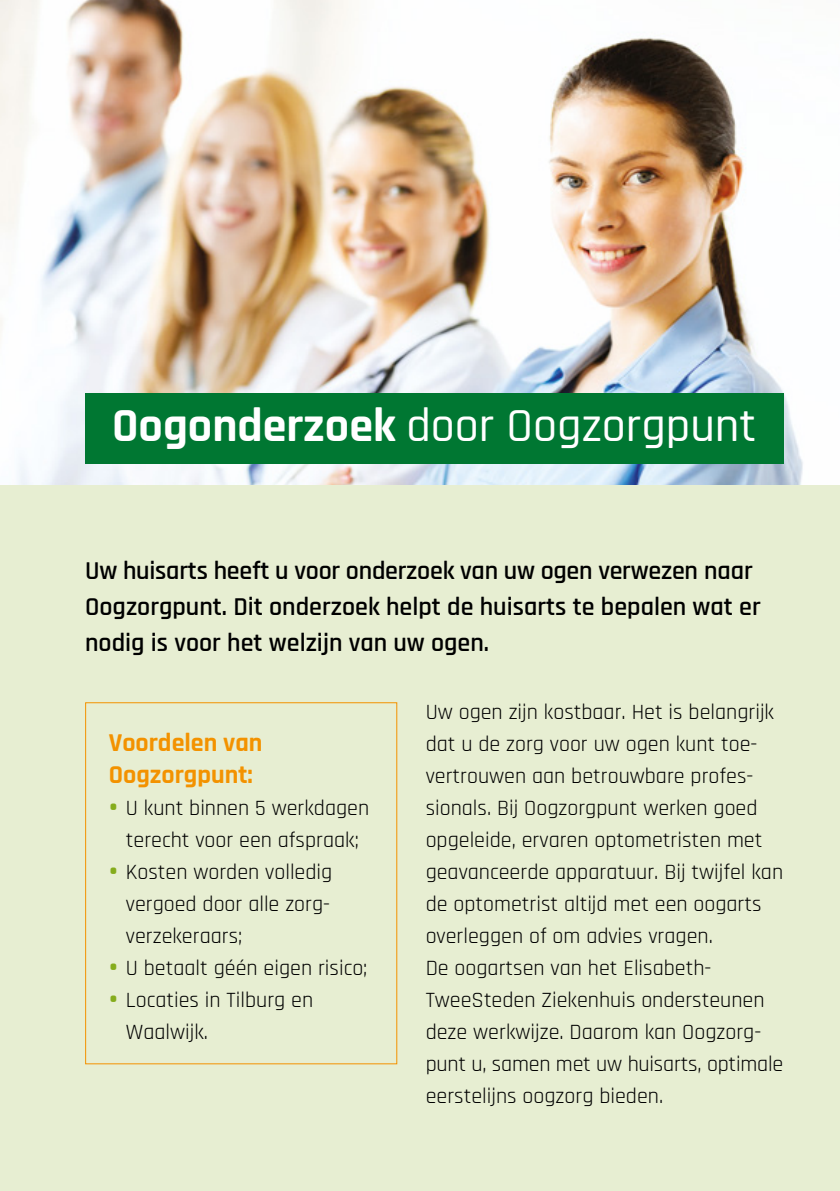
<style>
.page{position:relative;width:840px;height:1191px;background:#fff}
.page>*{position:absolute;margin:0;border:0;box-sizing:border-box;transform-origin:0 0}
.t1{font:500 48px "Rajdhani";color:#fff}
.t2{font:600 26px/36px "Rajdhani";color:#000}
.t3{font:700 26px/32px "Rajdhani";color:#f39200}
.t4{font:22px/32px "Rajdhani";color:#000}
.s1{font-weight:700}
.s2{font-weight:700;font-size:32px;color:#85ac1c}
</style>
<div class="page">
<div style="left:0;top:0;width:839px;height:1191px;background:#e7eed2"></div>
<img style="left:0;top:0;width:839px;height:485px">
<div style="left:85px;top:393px;width:697px;height:70px;background:#007732"></div>
<div style="left:85px;top:702px;width:312px;height:362px;border:1px solid #f39200"></div>
<h1 class="t1" style="left:112px;top:397px;width:645px"><span class="s1">Oogonderzoek</span> door Oogzorgpunt</h1>
<p class="t2" style="left:85px;top:553px;width:676px">Uw huisarts heeft u voor onderzoek van uw ogen verwezen naar<br>Oogzorgpunt. Dit onderzoek helpt de huisarts te bepalen wat er nodig is voor het welzijn van uw ogen.</p>
<p class="t3" style="left:109px;top:727px;width:155px">Voordelen van<br>Oogzorgpunt:</p>
<p class="t4" style="left:109px;top:793px;width:262px;text-align:center"><span class="s2">•</span> U kunt binnen 5 werkdagen terecht voor een afspraak;</p>
<p class="t4" style="left:126px;top:857px;width:208px;text-indent:-17px"><span class="s2">•</span> Kosten worden volledig vergoed door alle zorg&shy;verzekeraars;</p>
<p class="t4" style="left:109px;top:953px;width:260px"><span class="s2">•</span> U betaalt géén eigen risico;</p>
<p class="t4" style="left:126px;top:985px;width:189px;text-indent:-17px"><span class="s2">•</span> Locaties in Tilburg en<br>Waalwijk.</p>
<p class="t4" style="left:425px;top:696px;width:359px">Uw ogen zijn kostbaar. Het is belangrijk dat u de zorg voor uw ogen kunt toe&shy;vertrouwen aan betrouwbare profes&shy;sionals. Bij Oogzorgpunt werken goed opgeleide, ervaren optometristen met geavanceerde apparatuur. Bij twijfel kan de optometrist altijd met een oogarts overleggen of om advies vragen.<br>De oogartsen van het Elisabeth-TweeSteden Ziekenhuis ondersteunen deze werkwijze. Daarom kan Oogzorg&shy;punt u, samen met uw huisarts, optimale eerstelijns oogzorg bieden.</p>
</div>
